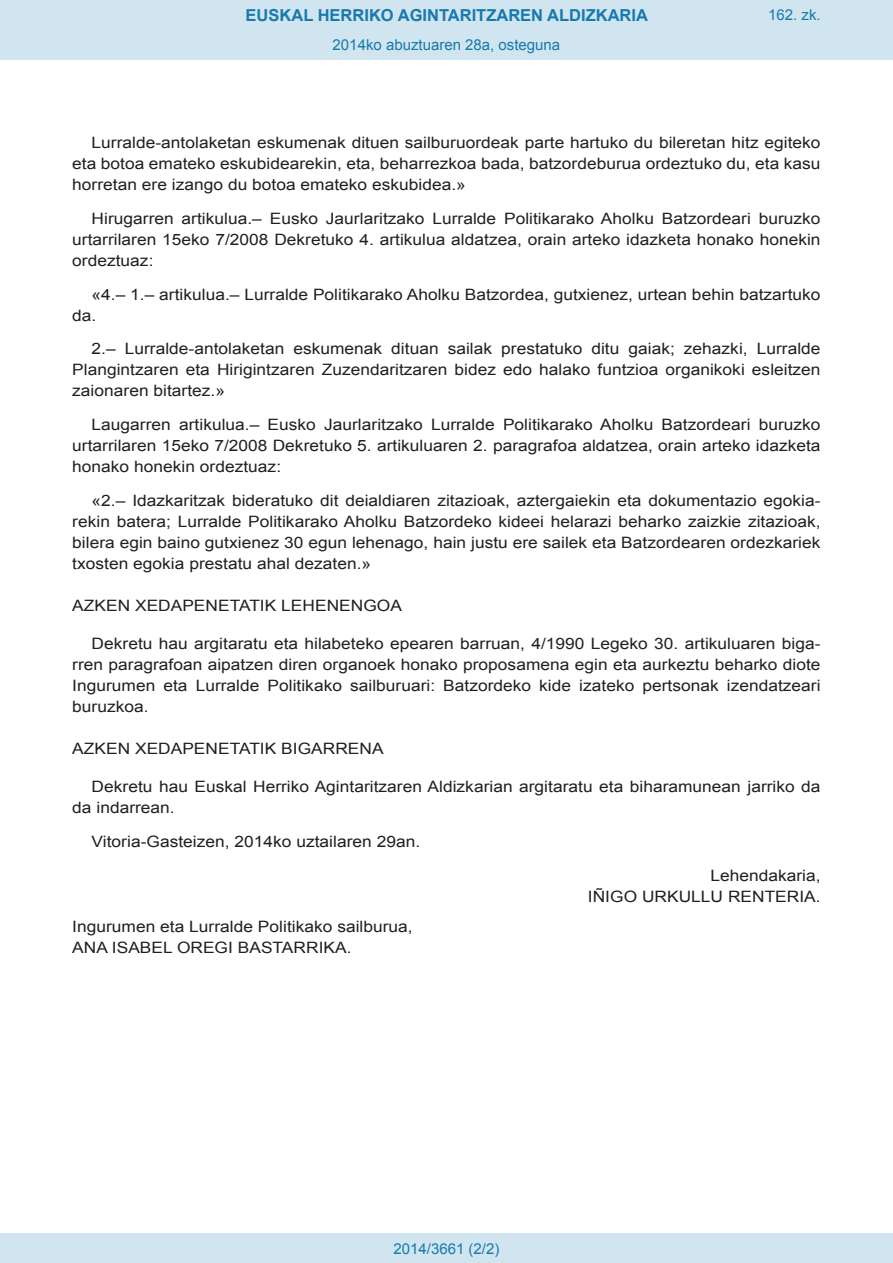
<style>
.page{position:relative;width:893px;height:1263px;background:#fff}
.page>*{position:absolute;margin:0;border:0;box-sizing:border-box;transform-origin:0 0}
.t1{font:700 16.5px "Arial";color:#1879ad}
.BOPVDetalle{font:15.6px/21px "Arial";color:#231f20;text-align:justify;scale:1.11 1}
.BOPVDisposicion{font:15.6px "Arial";color:#231f20;scale:1.11 1}
.BOPVFirmaPuesto{font:15.6px "Arial";color:#231f20;scale:1.11 1}
.BOPVFirmaLugFec{font:15.6px "Arial";color:#231f20;scale:1.11 1}
.BOPVFirmaNombre{font:15.6px "Arial";color:#231f20;scale:1.11 1}
.BOPVNombreLehen2{font:15.6px "Arial";color:#231f20;scale:1.11 1}
.BOPVPuestoLehen2{font:15.6px "Arial";color:#231f20;scale:1.11 1}
.Paginacion_Centro{font:15px "Arial";color:#1879ad}
</style>
<div class="page">
<div style="left:0;top:0;width:893px;height:60px;background:#d0e5f0"></div>
<div style="left:0;top:1233px;width:893px;height:30px;background:#d0e5f0"></div>
<p class="t1" style="left:246px;top:4px;width:404px">EUSKAL HERRIKO AGINTARITZAREN ALDIZKARIA</p>
<p class="Paginacion_Centro" style="left:333px;top:35px;width:229px">2014ko abuztuaren 28a, osteguna</p>
<p class="Paginacion_Centro" style="left:768px;top:5px;width:54px">162. zk.</p>
<p class="BOPVDetalle" style="left:72px;top:132px;width:676px;text-indent:19px">Lurralde-antolaketan eskumenak dituen sailburuordeak parte hartuko du bileretan hitz egiteko eta botoa emateko eskubidearekin, eta, beharrezkoa bada, batzordeburua ordeztuko du, eta kasu horretan ere izango du botoa emateko eskubidea.»</p>
<p class="BOPVDetalle" style="left:72px;top:208px;width:676px;text-indent:19px">Hirugarren artikulua.– Eusko Jaurlaritzako Lurralde Politikarako Aholku Batzordeari buruzko urtarrilaren 15eko 7/2008 Dekretuko 4. artikulua aldatzea, orain arteko idazketa honako honekin ordeztuaz:</p>
<p class="BOPVDetalle" style="left:72px;top:284px;width:676px;text-indent:19px">«4.– 1.– artikulua.– Lurralde Politikarako Aholku Batzordea, gutxienez, urtean behin batzartuko da.</p>
<p class="BOPVDetalle" style="left:72px;top:339px;width:676px;text-indent:19px">2.– Lurralde-antolaketan eskumenak dituan sailak prestatuko ditu gaiak; zehazki, Lurralde Plangintzaren eta Hirigintzaren Zuzendaritzaren bidez edo halako funtzioa organikoki esleitzen zaionaren bitartez.»</p>
<p class="BOPVDetalle" style="left:72px;top:414px;width:676px;text-indent:19px">Laugarren artikulua.– Eusko Jaurlaritzako Lurralde Politikarako Aholku Batzordeari buruzko urtarrilaren 15eko 7/2008 Dekretuko 5. artikuluaren 2. paragrafoa aldatzea, orain arteko idazketa honako honekin ordeztuaz:</p>
<p class="BOPVDetalle" style="left:72px;top:490px;width:676px;text-indent:19px">«2.– Idazkaritzak bideratuko dit deialdiaren zitazioak, aztergaiekin eta dokumentazio egokia&shy;rekin batera; Lurralde Politikarako Aholku Batzordeko kideei helarazi beharko zaizkie zitazioak, bilera egin baino gutxienez 30 egun lehenago, hain justu ere sailek eta Batzordearen ordezkariek txosten egokia prestatu ahal dezaten.»</p>
<p class="BOPVDisposicion" style="left:72px;top:595px;width:298px">AZKEN XEDAPENETATIK LEHENENGOA</p>
<p class="BOPVDetalle" style="left:72px;top:633px;width:676px;text-indent:19px">Dekretu hau argitaratu eta hilabeteko epearen barruan, 4/1990 Legeko 30. artikuluaren biga&shy;rren paragrafoan aipatzen diren organoek honako proposamena egin eta aurkeztu beharko diote Ingurumen eta Lurralde Politikako sailburuari: Batzordeko kide izateko pertsonak izendatzeari buruzkoa.</p>
<p class="BOPVDisposicion" style="left:72px;top:739px;width:282px">AZKEN XEDAPENETATIK BIGARRENA</p>
<p class="BOPVDetalle" style="left:72px;top:777px;width:676px;text-indent:19px">Dekretu hau Euskal Herriko Agintaritzaren Aldizkarian argitaratu eta biharamunean jarriko da da indarrean.</p>
<p class="BOPVFirmaLugFec" style="left:92px;top:831px;width:297px">Vitoria-Gasteizen, 2014ko uztailaren 29an.</p>
<p class="BOPVPuestoLehen2" style="left:710px;top:865px;width:101px">Lehendakaria,</p>
<p class="BOPVNombreLehen2" style="left:588px;top:886px;width:211px">IÑIGO URKULLU RENTERIA.</p>
<p class="BOPVFirmaPuesto" style="left:72px;top:916px;width:308px">Ingurumen eta Lurralde Politikako sailburua,</p>
<p class="BOPVFirmaNombre" style="left:72px;top:937px;width:253px">ANA ISABEL OREGI BASTARRIKA.</p>
<p class="Paginacion_Centro" style="left:393px;top:1238px;width:107px">2014/3661 (2/2)</p>
</div>
